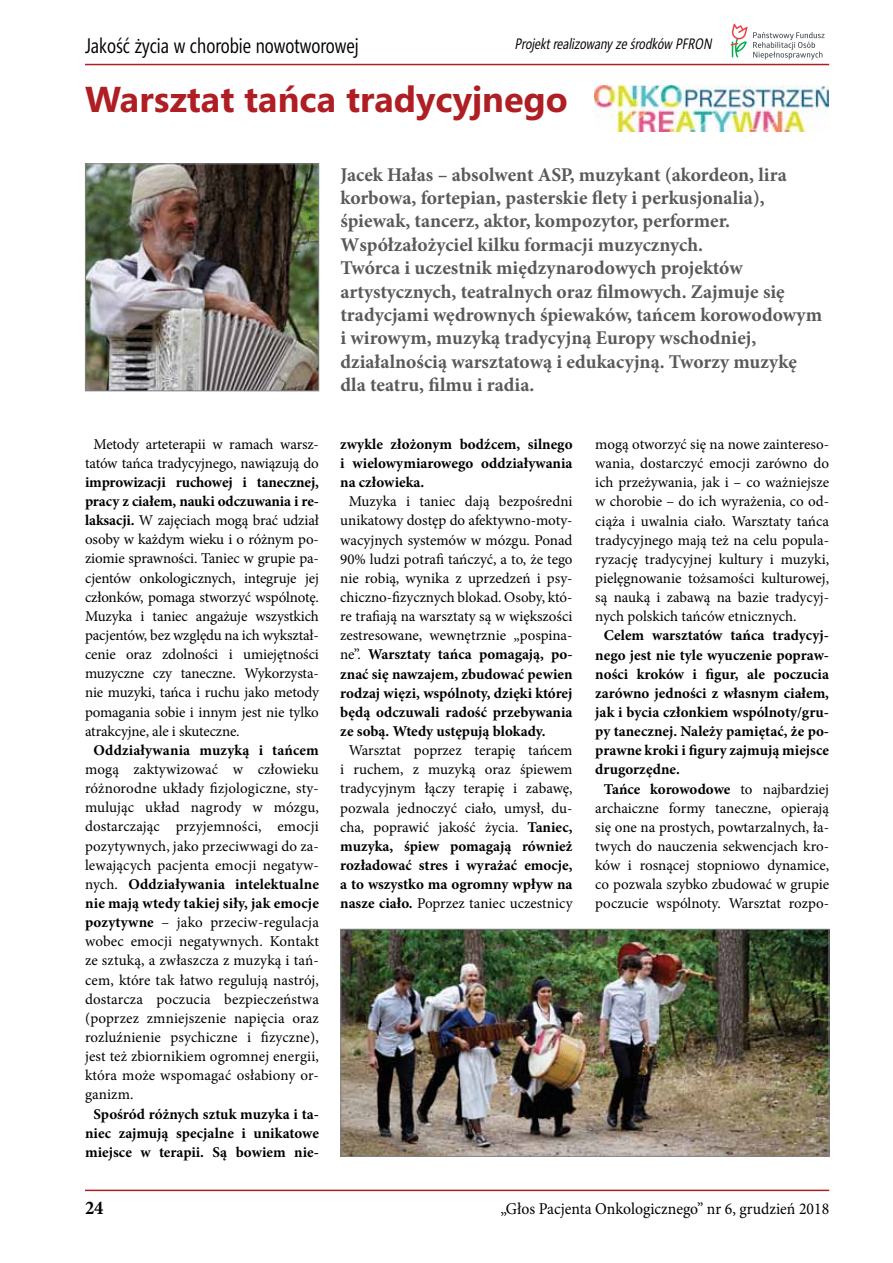
<style>
.page{position:relative;width:893px;height:1263px;background:#fff}
.page>*{position:absolute;margin:0;border:0;box-sizing:border-box;transform-origin:0 0}
.t1{font:700 36px "Segoe";color:#af1e23}
.t2{font:21px "Segoe Condensed";color:#000;scale:.95 1}
.t3{font:700 19.5px/23.4px "Minion Pro";color:#58595b}
.t4{font:700 19.5px "Minion Pro";color:#000;scale:.95 1}
.t5{font:16.5px "Minion Pro";color:#000;scale:.95 1}
.t6{font:15px/19.2px "Minion Pro";color:#000;text-align:justify}
.t7{font:700 15px/19.2px "Minion Pro";color:#000;text-align:center}
.t8{font:italic 15px "Segoe Condensed";color:#000;scale:.95 1}
.s1{font-weight:700}
.s2{font-weight:400}
</style>
<div class="page">
<hr style="left:85px;top:64px;width:744px;height:1px;background:#af1e23">
<hr style="left:85px;top:1189px;width:744px;height:2px;background:#af1e23">
<svg style="left:731px;top:24px;width:93px;height:36px"></svg>
<img style="left:87px;top:165px;width:230px;height:224px">
<div style="left:85px;top:163px;width:234px;height:228px;border:1px solid #808285"></div>
<img style="left:595px;top:85px;width:233px;height:47px">
<img style="left:342px;top:931px;width:485px;height:224px">
<div style="left:340px;top:929px;width:489px;height:228px;border:1px solid #808285"></div>
<h2 class="t2" style="left:85px;top:33px;width:290px">Jakość życia w chorobie nowotworowej</h2>
<p class="t8" style="left:514px;top:34px;width:212px">Projektrealizowanyześrodków PFRON</p>
<h1 class="t1" style="left:85px;top:74px;width:484px">Warsztat tańca tradycyjnego</h1>
<p class="t6" style="left:85px;top:434px;width:235px;text-align:center">Metody arteterapii w ramach warsz&shy;tatów tańca tradycyjnego, nawiązują do</p>
<p class="t6" style="left:85px;top:473px;width:235px"><span class="s1">improwizacji ruchowej i tanecznej, pracy z ciałem, nauki odczuwania i re&shy;laksacji.</span> W zajęciach mogą brać udział osoby w każdym wieku i o różnym po&shy;ziomie sprawności. Taniec w grupie pa&shy;cjentów onkologicznych, integruje jej członków, pomaga stworzyć wspólnotę.<br>Muzyka i taniec angażuje wszystkich pacjentów, bez względu na ich wykształ&shy;cenie oraz zdolności i umiejętności muzyczne czy taneczne. Wykorzysta&shy;nie muzyki, tańca i ruchu jako metody pomagania sobie i innym jest nie tylko atrakcyjne, ale i skuteczne.</p>
<p class="t7" style="left:94px;top:740px;width:227px">Oddziaływania muzyką i tańcem</p>
<p class="t6" style="left:85px;top:760px;width:235px">mogą zaktywizować w człowieku różnorodne układy fizjologiczne, sty&shy;mulując układ nagrody w mózgu, dostarczając przyjemności, emocji pozytywnych, jako przeciwwagi do za&shy;lewających pacjenta emocji negatyw&shy;nych. <span class="s1">Oddziaływania intelektualne nie mają wtedy takiej siły, jak emocje pozytywne</span> – jako przeciw-regulacja wobec emocji negatywnych. Kontakt ze sztuką, a zwłaszcza z muzyką i tań&shy;cem, które tak łatwo regulują nastrój, dostarcza poczucia bezpieczeństwa (poprzez zmniejszenie napięcia oraz rozluźnienie psychiczne i fizyczne), jest też zbiornikiem ogromnej energii, która może wspomagać osłabiony or&shy;ganizm.</p>
<p class="t7" style="left:85px;top:1104px;width:235px">Spośród różnych sztuk muzyka i ta&shy;niec zajmują specjalne i unikatowe miejsce w terapii. Są bowiem nie-</p>
<p class="t3" style="left:340px;top:162px;width:483px">Jacek Hałas – absolwent ASP, muzykant (akordeon, lira korbowa, fortepian, pasterskie flety i perkusjonalia), śpiewak, tancerz, aktor, kompozytor, performer.<br>Współzałożyciel kilku formacji muzycznych.<br>Twórca i uczestnik międzynarodowych projektów artystycznych, teatralnych oraz filmowych. Zajmuje się tradycjami wędrownych śpiewaków, tańcem korowodowym i wirowym, muzyką tradycyjną Europy wschodniej, działalnością warsztatową i edukacyjną. Tworzy muzykę dla teatru, filmu i radia.</p>
<p class="t7" style="left:340px;top:434px;width:234px;text-align:justify">zwykle złożonym bodźcem, silnego i wielowymiarowego oddziaływania na człowieka.</p>
<p class="t6" style="left:340px;top:492px;width:234px;text-indent:9px">Muzyka i taniec dają bezpośredni unikatowy dostęp do afektywno-moty&shy;wacyjnych systemów w mózgu. Ponad 90% ludzi potrafi tańczyć, a to, że tego nie robią, wynika z uprzedzeń i psy&shy;chiczno-fizycznych blokad. Osoby, któ&shy;re trafiają na warsztaty są w większości zestresowane, wewnętrznie „pospina&shy;ne”. <span class="s1">Warsztaty tańca pomagają, po&shy;znać się nawzajem, zbudować pewien rodzaj więzi, wspólnoty, dzięki której będą odczuwali radość przebywania ze sobą. Wtedy ustępują blokady.</span></p>
<p class="t6" style="left:340px;top:741px;width:234px;text-align:center">Warsztat poprzez terapię tańcem<br>i ruchem, z muzyką oraz śpiewem tradycyjnym łączy terapię i zabawę, pozwala jednoczyć ciało, umysł, du&shy;cha, poprawić jakość życia. <span class="s1">Taniec, muzyka, śpiew pomagają również rozładować stres i wyrażać emocje, a to wszystko ma ogromny wpływ na nasze ciało.</span> Poprzez taniec uczestnicy</p>
<p class="t6" style="left:595px;top:435px;width:235px">mogą otworzyć się na nowe zaintereso&shy;wania, dostarczyć emocji zarówno do ich przeżywania, jak i – co ważniejsze w chorobie – do ich wyrażenia, co od&shy;ciąża i uwalnia ciało. Warsztaty tańca tradycyjnego mają też na celu popula&shy;ryzację tradycyjnej kultury i muzyki, pielęgnowanie tożsamości kulturowej, są nauką i zabawą na bazie tradycyj&shy;nych polskich tańców etnicznych.</p>
<p class="t7" style="left:604px;top:626px;width:227px">Celem warsztatów tańca tradycyj-</p>
<p class="t7" style="left:595px;top:645px;width:235px">nego jest nie tyle wyuczenie popraw-</p>
<p class="t7" style="left:595px;top:664px;width:235px">ności kroków i figur, ale poczucia</p>
<p class="t7" style="left:595px;top:683px;width:235px">zarówno jedności z własnym ciałem,</p>
<p class="t7" style="left:595px;top:702px;width:235px">jak i bycia członkiem wspólnoty/gru-</p>
<p class="t7" style="left:595px;top:721px;width:235px">py tanecznej. Należy pamiętać, że po-</p>
<p class="t7" style="left:595px;top:741px;width:235px">prawne kroki i figury zajmują miejsce</p>
<p class="t7" style="left:595px;top:760px;width:86px">drugorzędne.</p>
<p class="t7" style="left:604px;top:779px;width:227px">Tańce korowodowe <span class="s2">to najbardziej</span></p>
<p class="t6" style="left:595px;top:798px;width:235px">archaiczne formy taneczne, opierają</p>
<p class="t6" style="left:595px;top:817px;width:235px">się one na prostych, powtarzalnych, ła-</p>
<p class="t6" style="left:595px;top:837px;width:235px">twych do nauczenia sekwencjach kro-</p>
<p class="t6" style="left:595px;top:856px;width:235px">ków i rosnącej stopniowo dynamice,</p>
<p class="t6" style="left:595px;top:875px;width:235px">co pozwala szybko zbudować w grupie</p>
<p class="t6" style="left:595px;top:894px;width:235px">poczucie wspólnoty. Warsztat rozpo-</p>
<h3 class="t4" style="left:85px;top:1194px;width:21px">24</h3>
<p class="t5" style="left:500px;top:1198px;width:348px">„Głos Pacjenta Onkologicznego” nr 6, grudzień 2018</p>
</div>
